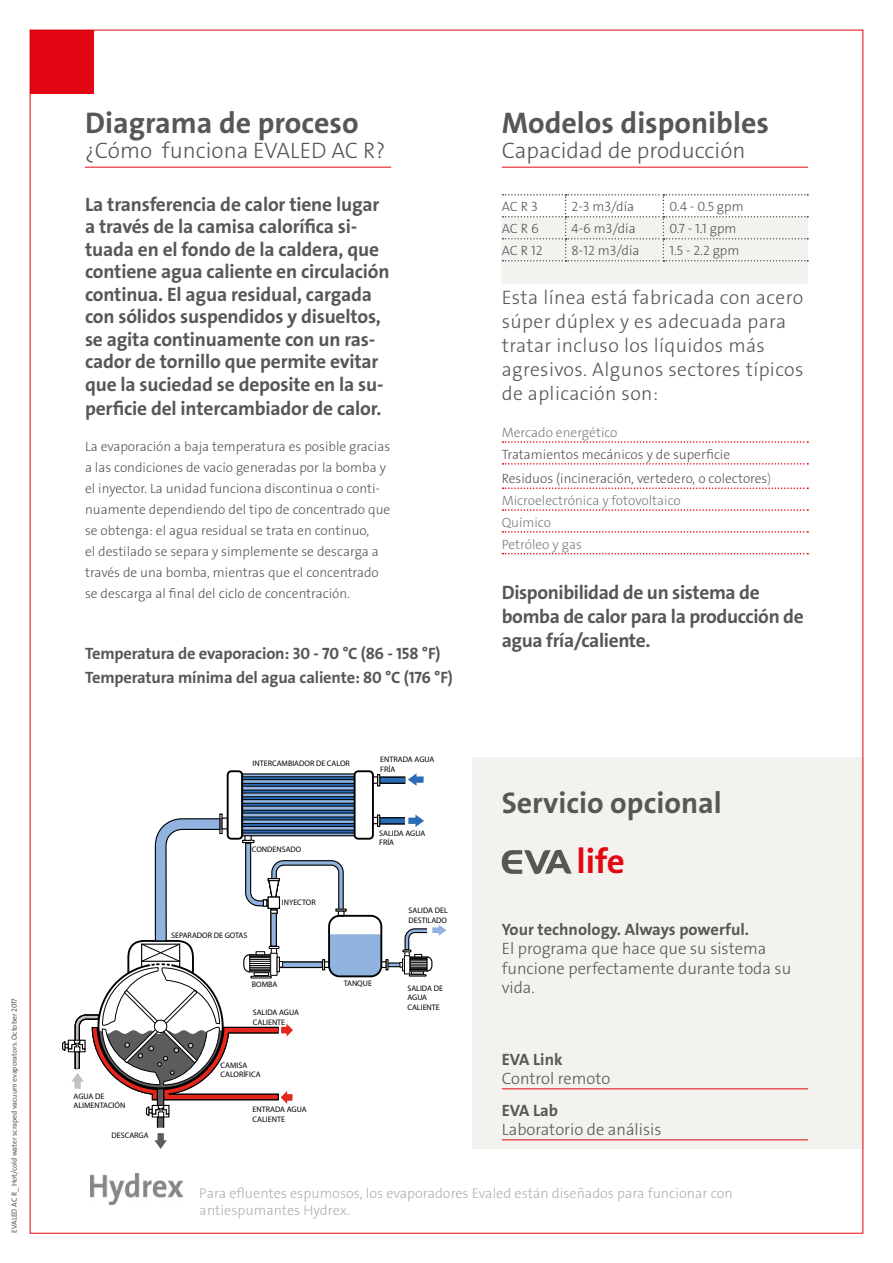
<style>
.page{position:relative;width:893px;height:1263px;background:#fff}
.page>*{position:absolute;margin:0;border:0;box-sizing:border-box;transform-origin:0 0}
.t1{font:35.1px "The Sans Veolia W7 Bld";color:#e30613}
.t2{font:30px "The Sans Veolia W7 Bld";color:#575756}
.t3{font:22.5px "The Sans Veolia W3 Lig";color:#575756}
.t4{font:19.5px/22.6px "The Sans Veolia W7 Bld";letter-spacing:-.01em;color:#575756}
.t5{font:19.5px/24px "The Sans Veolia W3 Lig";letter-spacing:.02em;color:#575756}
.t6{font:16.5px/24px "The Sans Veolia W7 Bld";letter-spacing:-.01em;color:#575756}
.t7{font:16.5px/19.5px "The Sans Veolia W3 Lig";color:#575756}
.t8{font:14.25px/17.1px "The Sans Veolia W3 Lig";color:#9d9d9c}
.t9{font:13.5px/21px "The Sans Veolia W3 Lig";color:#575756}
.t10{font:13.5px/21.8px "The Sans Veolia W3 Lig";color:#7e7e7d}
.t11{font:7.95px/9.6px "Myriad Pro";color:#000}
.t12{font:7.5px "The Sans Veolia W5 Pla";color:#575756}
.s1{color:#7e7e7d}
</style>
<div class="page">
<div style="left:472px;top:757px;width:391px;height:392px;background:#f3f2ee"></div>
<div style="left:502px;top:217px;width:306px;height:67px;background:#f3f2ee"></div>
<hr style="left:502px;top:167px;width:306px;height:1px;background:#e30613">
<svg style="left:502px;top:441px;width:306px;height:2px"></svg>
<svg style="left:502px;top:463px;width:306px;height:2px"></svg>
<svg style="left:502px;top:487px;width:306px;height:2px"></svg>
<svg style="left:502px;top:509px;width:306px;height:2px"></svg>
<svg style="left:502px;top:531px;width:306px;height:2px"></svg>
<svg style="left:502px;top:553px;width:306px;height:1px"></svg>
<svg style="left:502px;top:194px;width:306px;height:67px"></svg>
<hr style="left:85px;top:167px;width:306px;height:1px;background:#e30613">
<hr style="left:502px;top:1088px;width:306px;height:1px;background:#e30613">
<hr style="left:502px;top:1139px;width:306px;height:1px;background:#e30613">
<svg style="left:502px;top:850px;width:70px;height:24px"></svg>
<div style="left:30px;top:30px;width:64px;height:64px;background:#e30613"></div>
<img style="left:90px;top:1173px;width:93px;height:32px">
<svg style="left:154px;top:1133px;width:13px;height:16px"></svg>
<svg style="left:408px;top:773px;width:16px;height:13px"></svg>
<div style="left:379px;top:777px;width:26px;height:7px;background:#286db5;border:1px solid #000"></div>
<svg style="left:244px;top:775px;width:109px;height:39px;background:#6583a7"></svg>
<div style="left:242px;top:803px;width:113px;height:3px;border:1px solid #000"></div>
<div style="left:242px;top:796px;width:113px;height:4px;border:1px solid #000"></div>
<div style="left:242px;top:783px;width:113px;height:3px;border:1px solid #000"></div>
<div style="left:242px;top:810px;width:113px;height:3px;border:1px solid #000"></div>
<div style="left:242px;top:776px;width:113px;height:4px;border:1px solid #000"></div>
<svg style="left:377px;top:774px;width:3px;height:12px"></svg>
<div style="left:372px;top:776px;width:6px;height:8px;border:1px solid #000"></div>
<div style="left:354px;top:770px;width:20px;height:70px;border:2px solid #000;border-radius:4px"></div>
<div style="left:227px;top:770px;width:16px;height:70px;border:2px solid #000;border-radius:4px"></div>
<div style="left:157px;top:1088px;width:7px;height:40px;background:#5d5b5d;border:1px solid #000"></div>
<svg style="left:62px;top:814px;width:384px;height:304px"></svg>
<p class="t12" style="left:9px;top:1233px;width:236px;rotate:-90deg">EVALED AC R_ Hot/cold water scraped vacuum evaporators. October 2017</p>
<h2 class="t2" style="left:85px;top:103px;width:275px">Diagrama de proceso</h2>
<h3 class="t3" style="left:85px;top:136px;width:302px">¿Cómo funciona EVALED AC R?</h3>
<p class="t4" style="left:85px;top:193px;width:306px">La transferencia de calor tiene lugar a través de la camisa calorífica si&shy;tuada en el fondo de la caldera, que contiene agua caliente en circulación continua. El agua residual, cargada con sólidos suspendidos y disueltos, se agita continuamente con un ras&shy;cador de tornillo que permite evitar que la suciedad se deposite en la su&shy;perficie del intercambiador de calor.</p>
<p class="t9" style="left:85px;top:436px;width:307px">La evaporación a baja temperatura es posible gracias a las condiciones de vacío generadas por la bomba y el inyector. La unidad funciona discontinua o conti&shy;nuamente dependiendo del tipo de concentrado que se obtenga: el agua residual se trata en continuo,<br>el destilado se separa y simplemente se descarga a través de una bomba, mientras que el concentrado se descarga al final del ciclo de concentración.</p>
<p class="t6" style="left:85px;top:641px;width:369px">Temperatura de evaporacion: 30 - 70 °C (86 - 158 °F)<br>Temperatura mínima del agua caliente: 80 °C (176 °F)</p>
<p class="t11" style="left:253px;top:759px;width:99px">INTERCAMBIADOR DE CALOR</p>
<p class="t11" style="left:252px;top:844px;width:51px">CONDENSADO</p>
<p class="t11" style="left:171px;top:930px;width:78px">SEPARADOR DE GOTAS</p>
<p class="t11" style="left:282px;top:897px;width:35px">INYECTOR</p>
<p class="t11" style="left:380px;top:754px;width:56px">ENTRADA AGUA<br>FRÍA</p>
<p class="t11" style="left:379px;top:828px;width:48px">SALIDA AGUA<br>FRÍA</p>
<p class="t11" style="left:408px;top:906px;width:41px">SALIDA DEL<br>DESTILADO</p>
<p class="t11" style="left:74px;top:1091px;width:53px">AGUA DE<br>ALIMENTACIÓN</p>
<p class="t11" style="left:111px;top:1130px;width:39px">DESCARGA</p>
<p class="t11" style="left:252px;top:979px;width:27px">BOMBA</p>
<p class="t11" style="left:253px;top:1007px;width:48px">SALIDA AGUA<br>CALIENTE</p>
<p class="t11" style="left:221px;top:1060px;width:42px">CAMISA<br>CALORÍFICA</p>
<p class="t11" style="left:253px;top:1105px;width:56px">ENTRADA AGUA<br>CALIENTE</p>
<p class="t11" style="left:344px;top:978px;width:30px">TANQUE</p>
<p class="t11" style="left:407px;top:983px;width:37px">SALIDA DE<br>AGUA<br>CALIENTE</p>
<h2 class="t2" style="left:502px;top:103px;width:269px">Modelos disponibles</h2>
<h3 class="t3" style="left:502px;top:136px;width:245px">Capacidad de producción</h3>
<p class="t9" style="left:502px;top:196px;width:38px">AC R 3</p>
<p class="t9" style="left:572px;top:196px;width:64px">2-3 m3/día</p>
<p class="t9" style="left:669px;top:196px;width:76px">0.4 - 0.5 gpm</p>
<p class="t9" style="left:502px;top:218px;width:39px">AC R 6</p>
<p class="t9" style="left:572px;top:218px;width:66px">4-6 m3/día</p>
<p class="t9" style="left:669px;top:218px;width:69px">0.7 - 1.1 gpm</p>
<p class="t9" style="left:502px;top:240px;width:42px">AC R 12</p>
<p class="t9" style="left:572px;top:240px;width:70px">8-12 m3/día</p>
<p class="t9" style="left:669px;top:240px;width:72px">1.5 - 2.2 gpm</p>
<h3 class="t5" style="left:502px;top:285px;width:303px">Esta línea está fabricada con acero súper dúplex y es adecuada para tratar incluso los líquidos más agresivos. Algunos sectores típicos de aplicación son:</h3>
<p class="t10" style="left:502px;top:422px;width:117px">Mercado energético</p>
<p class="t9" style="left:502px;top:442px;width:271px;line-height:24.3px">Tratamientos mecánicos y de superficie<br>Residuos (incineración, vertedero, o colectores<span class="s1">)</span></p>
<p class="t10" style="left:502px;top:490px;width:180px">Microelectrónica y fotovoltaico<br>Químico<br>Petróleo y gas</p>
<h3 class="t4" style="left:502px;top:580px;width:304px;line-height:24px">Disponibilidad de un sistema de bomba de calor para la producción de agua fría/caliente.</h3>
<h2 class="t2" style="left:502px;top:783px;width:222px">Servicio opcional</h2>
<h1 class="t1" style="left:576px;top:838px;width:50px">life</h1>
<p class="t6" style="left:502px;top:917px;width:249px">Your technology. Always powerful.</p>
<p class="t7" style="left:502px;top:939px;width:291px">El programa que hace que su sistema funcione perfectamente durante toda su vida.</p>
<p class="t6" style="left:502px;top:1047px;width:62px">EVA Link</p>
<p class="t7" style="left:502px;top:1069px;width:110px">Control remoto</p>
<p class="t6" style="left:502px;top:1098px;width:58px">EVA Lab</p>
<p class="t7" style="left:502px;top:1120px;width:161px">Laboratorio de análisis</p>
<p class="t8" style="left:200px;top:1185px;width:534px">Para efluentes espumosos, los evaporadores Evaled están diseñados para funcionar con antiespumantes Hydrex.</p>
</div>
